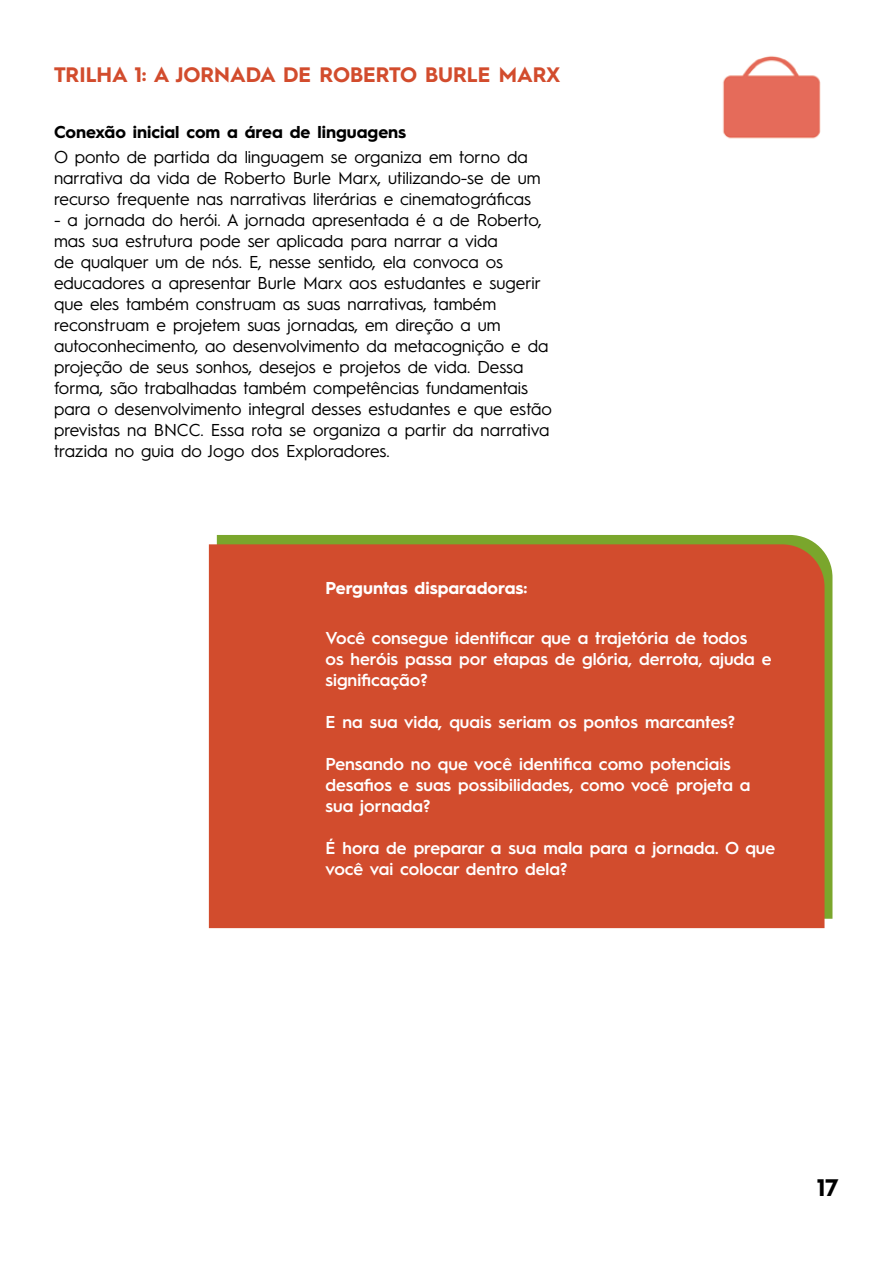
<style>
.page{position:relative;width:893px;height:1263px;background:#fff}
.page>*{position:absolute;margin:0;border:0;box-sizing:border-box;transform-origin:0 0}
.t1{font:700 24px "Hurme Geometric Sans 1";color:#000}
.t2{font:700 21px "Hurme Geometric Sans 1";color:#d24c2d}
.t3{font:17.25px/21px "Hurme Geometric Sans 1";color:#000}
.t4{font:600 17.25px/21px "Hurme Geometric Sans 1";color:#fff}
.t5{font:700 17.25px "Hurme Geometric Sans 1";color:#000}
.t6{font:700 17.25px "Hurme Geometric Sans 1";color:#fff}
</style>
<div class="page">
<div style="left:217px;top:535px;width:615px;height:384px;background:#7aa62c"></div>
<div style="left:209px;top:544px;width:615px;height:384px;background:#d24c2d"></div>
<img style="left:722px;top:56px;width:99px;height:83px">
<p class="t2" style="left:54px;top:60px;width:508px">TRILHA 1: A JORNADA DE ROBERTO BURLE MARX</p>
<p class="t5" style="left:54px;top:120px;width:354px">Conexão inicial com a área de linguagens</p>
<p class="t3" style="left:54px;top:145px;width:488px">O ponto de partida da linguagem se organiza em torno da narrativa da vida de Roberto Burle Marx, utilizando-se de um recurso frequente nas narrativas literárias e cinematográficas</p>
<p class="t3" style="left:54px;top:208px;width:499px">- a jornada do herói. A jornada apresentada é a de Roberto, mas sua estrutura pode ser aplicada para narrar a vida<br>de qualquer um de nós. E, nesse sentido, ela convoca os educadores a apresentar Burle Marx aos estudantes e sugerir que eles também construam as suas narrativas, também reconstruam e projetem suas jornadas, em direção a um autoconhecimento, ao desenvolvimento da metacognição e da projeção de seus sonhos, desejos e projetos de vida. Dessa forma, são trabalhadas também competências fundamentais para o desenvolvimento integral desses estudantes e que estão previstas na BNCC. Essa rota se organiza a partir da narrativa trazida no guia do Jogo dos Exploradores.</p>
<p class="t6" style="left:325px;top:576px;width:204px">Perguntas disparadoras:</p>
<p class="t4" style="left:325px;top:626px;width:448px">Você consegue identificar que a trajetória de todos<br>os heróis passa por etapas de glória, derrota, ajuda e significação?</p>
<p class="t4" style="left:325px;top:710px;width:411px">E na sua vida, quais seriam os pontos marcantes?</p>
<p class="t4" style="left:325px;top:752px;width:426px">Pensando no que você identifica como potenciais desafios e suas possibilidades, como você projeta a sua jornada?</p>
<p class="t4" style="left:325px;top:836px;width:451px">É hora de preparar a sua mala para a jornada. O que você vai colocar dentro dela?</p>
<h1 class="t1" style="left:817px;top:1171px;width:23px">17</h1>
</div>
